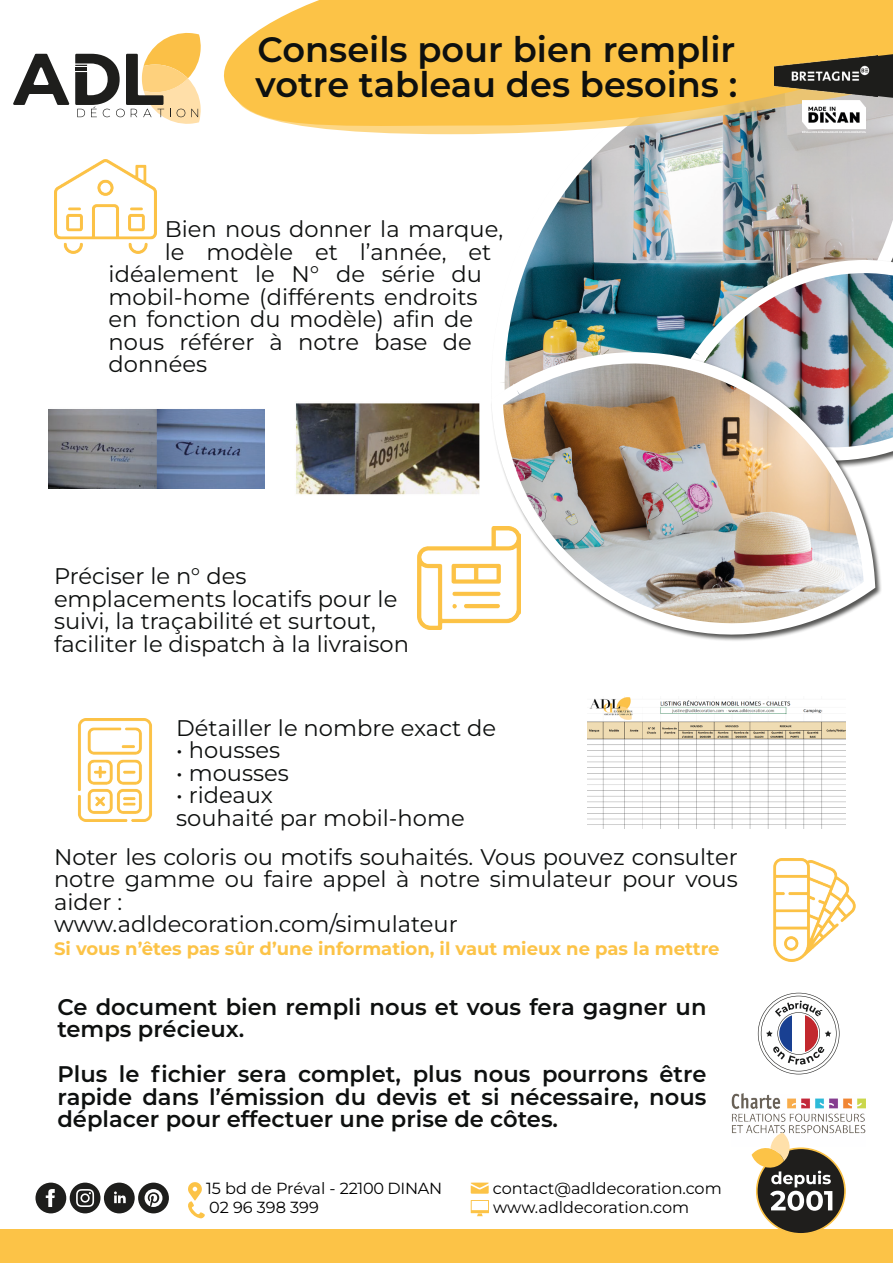
<style>
.page{position:relative;width:893px;height:1263px;background:#fff}
.page>*{position:absolute;margin:0;border:0;box-sizing:border-box;transform-origin:0 0}
.t1{font:600 35.25px/35px "Montserrat";color:#0e100f}
.t2{font:22.65px/22.5px "Montserrat";color:#0e100f}
.t3{font:600 22.65px/22.5px "Montserrat";color:#0e100f}
.t4{font:700 18px "Montserrat";color:#fcc347}
.t5{font:16.05px "Montserrat";color:#000}
.t6{font:16.05px "Montserrat";letter-spacing:-.02em;color:#000}
</style>
<div class="page">
<div style="left:0;top:1229px;width:893px;height:34px;background:#fcc347"></div>
<svg style="left:35px;top:1182px;width:134px;height:31px"></svg>
<svg style="left:188px;top:1182px;width:17px;height:36px"></svg>
<svg style="left:471px;top:1182px;width:11px;height:12px"></svg>
<svg style="left:471px;top:1200px;width:11px;height:16px"></svg>
<svg style="left:482px;top:134px;width:411px;height:1099px"></svg>
<img style="left:673px;top:253px;width:220px;height:214px">
<img style="left:485px;top:336px;width:396px;height:315px">
<svg style="left:224px;top:0;width:669px;height:98px;background:#fccc63"></svg>
<svg style="left:234px;top:15px;width:659px;height:119px;background:#f7c457"></svg>
<svg style="left:842px;top:54px;width:51px;height:44px"></svg>
<img style="left:774px;top:56px;width:103px;height:40px">
<img style="left:803px;top:100px;width:63px;height:33px">
<img style="left:54px;top:159px;width:102px;height:95px">
<img style="left:418px;top:527px;width:102px;height:102px">
<img style="left:78px;top:718px;width:74px;height:103px">
<img style="left:763px;top:859px;width:103px;height:102px">
<img style="left:296px;top:403px;width:184px;height:92px">
<img style="left:48px;top:409px;width:216px;height:80px">
<img style="left:588px;top:696px;width:258px;height:132px">
<svg style="left:13px;top:54px;width:56px;height:51px"></svg>
<svg style="left:75px;top:32px;width:126px;height:92px"></svg>
<p class="t1" style="left:255px;top:30px;width:483px">Conseils pour bien remplir votre tableau des besoins :</p>
<p class="t2" style="left:165px;top:217px;width:340px">Bien nous donner la marque,</p>
<p class="t2" style="left:165px;top:240px;width:328px">le modèle et l’année, et</p>
<p class="t2" style="left:109px;top:262px;width:375px">idéalement le N° de série du</p>
<p class="t2" style="left:109px;top:285px;width:370px">mobil-home (différents endroits</p>
<p class="t2" style="left:109px;top:307px;width:366px">en fonction du modèle) afin de</p>
<p class="t2" style="left:109px;top:330px;width:365px">nous référer à notre base de</p>
<p class="t2" style="left:109px;top:352px;width:100px">données</p>
<p class="t2" style="left:54px;top:564px;width:357px">Préciser le n° des emplacements locatifs pour le suivi, la traçabilité et surtout, faciliter le dispatch à la livraison</p>
<p class="t2" style="left:176px;top:716px;width:322px">Détailler le nombre exact de</p>
<p class="t2" style="left:176px;top:738px;width:106px">• housses</p>
<p class="t2" style="left:176px;top:761px;width:114px">• mousses</p>
<p class="t2" style="left:176px;top:783px;width:98px">• rideaux</p>
<p class="t2" style="left:176px;top:806px;width:290px">souhaité par mobil-home</p>
<p class="t2" style="left:54px;top:845px;width:685px;text-align:justify">Noter les coloris ou motifs souhaités. Vous pouvez consulter notre gamme ou faire appel à notre simulateur pour vous aider :</p>
<p class="t2" style="left:54px;top:912px;width:405px">www.adldecoration.com/simulateur</p>
<p class="t4" style="left:54px;top:935px;width:667px">Si vous n’êtes pas sûr d’une information, il vaut mieux ne pas la mettre</p>
<p class="t3" style="left:57px;top:994px;width:651px">Ce document bien rempli nous et vous fera gagner un temps précieux.</p>
<p class="t3" style="left:57px;top:1062px;width:651px;text-align:justify">Plus le fichier sera complet, plus nous pourrons être rapide dans l’émission du devis et si nécessaire, nous déplacer pour effectuer une prise de côtes.</p>
<p class="t6" style="left:206px;top:1177px;width:238px">15 bd de Préval - 22100 DINAN</p>
<p class="t5" style="left:209px;top:1196px;width:111px">02 96 398 399</p>
<p class="t5" style="left:493px;top:1177px;width:230px">contact@adldecoration.com</p>
<p class="t5" style="left:493px;top:1196px;width:197px">www.adldecoration.com</p>
</div>
